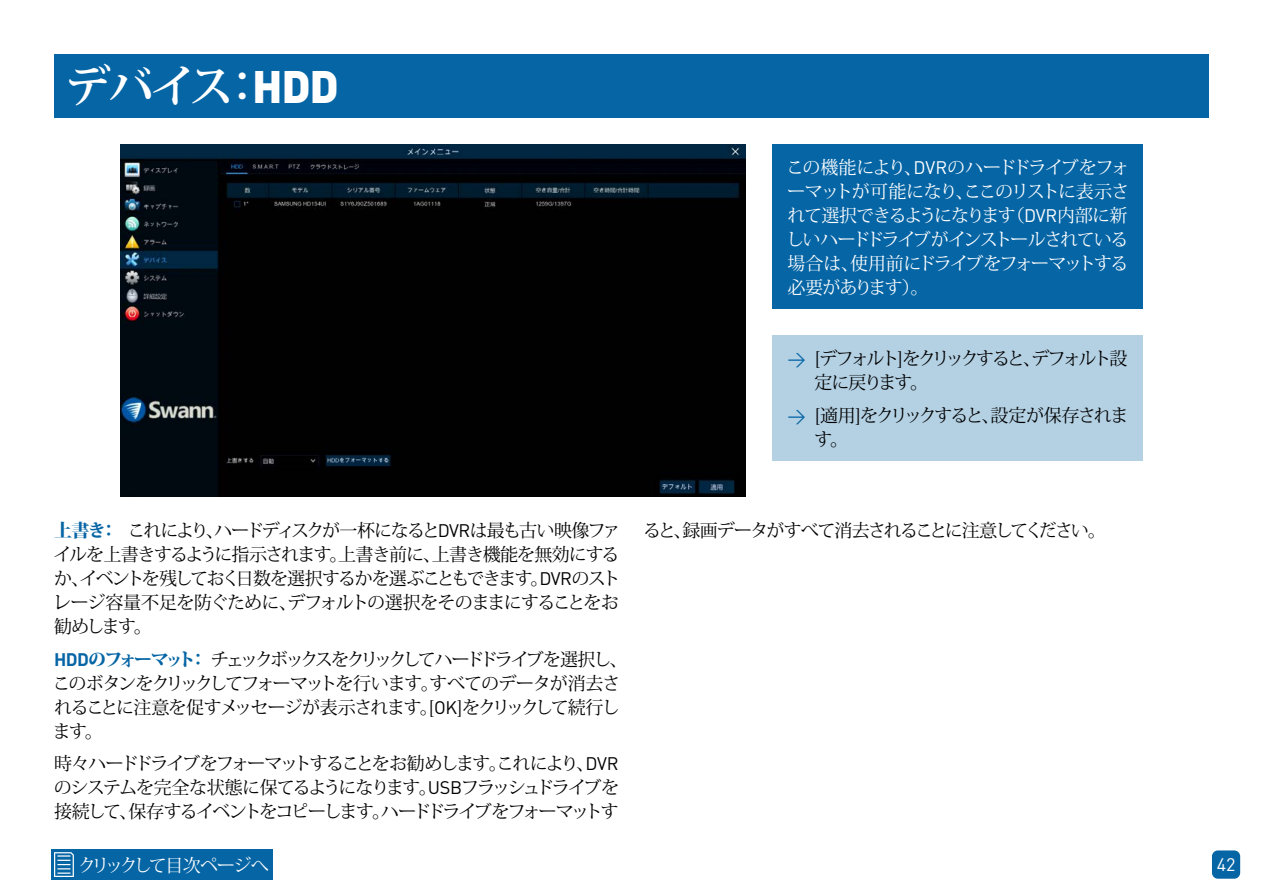
<style>
.page{position:relative;width:1263px;height:893px;background:#fff}
.page>*{position:absolute;margin:0;border:0;box-sizing:border-box;transform-origin:0 0}
.t1{font:700 45px "Koz Min Pr 6 N";color:#fff}
.t2{font:18px/24px "Koz Min Pr 6 N";letter-spacing:-.105em;color:#000;text-align:justify}
.t3{font:18px/24px "Koz Min Pr 6 N";letter-spacing:-.095em;color:#fff;text-align:justify}
.t4{font:18px/24px "Koz Min Pr 6 N";letter-spacing:-.13em;color:#000}
.t5{font:18px "DIN Pro";color:#fff}
.s1{font-family:"DIN Pro";font-weight:900}
.s2{font-family:"DIN Pro"}
.s3{font-family:"DIN Pro";color:#0565a5}
.s4{font-weight:800;color:#0565a5}
.s5{font-family:"DIN Pro";font-weight:700;color:#0565a5}
</style>
<div class="page">
<div style="left:51px;top:849px;width:222px;height:31px;background:#0565a5"></div>
<div style="left:1212px;top:850px;width:28px;height:29px;background:#0565a5;border-radius:6px"></div>
<svg style="left:54px;top:852px;width:20px;height:25px"></svg>
<div style="left:54px;top:54px;width:1155px;height:64px;background:#0565a5"></div>
<img style="left:120px;top:145px;width:625px;height:351px">
<div style="left:772px;top:145px;width:371px;height:164px;background:#0565a5"></div>
<div style="left:772px;top:336px;width:371px;height:125px;background:#b4d1e4"></div>
<h1 class="t1" style="left:65px;top:62px;width:275px">デバイス：<span class="s1">HDD</span></h1>
<p class="t3" style="left:786px;top:156px;width:345px">この機能により、<span class="s2">DVR</span>のハードドライブをフォーマットが可能になり、ここのリストに表示されて選択できるようになります（<span class="s2">DVR</span>内部に新しいハードドライブがインストールされている場合は、使用前にドライブをフォーマットする必要があります）。</p>
<p class="t4" style="left:815px;top:347px;width:314px;text-indent:-27px"><span class="s3">→</span> [デフォルト]をクリックすると、デフォルト設定に戻ります。</p>
<p class="t2" style="left:814px;top:403px;width:316px;text-indent:-27px"><span class="s3">→</span> [適用]をクリックすると、設定が保存されます。</p>
<p class="t2" style="left:53px;top:519px;width:569px"><span class="s4">上書き：</span>これにより、ハードディスクが一杯になると<span class="s2">DVR</span>は最も古い映像ファイルを上書きするように指示されます。上書き前に、上書き機能を無効にするか、イベントを残しておく日数を選択するかを選ぶこともできます。<span class="s2">DVR</span>のストレージ容量不足を防ぐために、デフォルトの選択をそのままにすることをお勧めします。</p>
<p class="t2" style="left:53px;top:647px;width:576px;text-align:left"><span class="s5">HDD</span><span class="s4">のフォーマット：</span>チェックボックスをクリックしてハードドライブを選択し、このボタンをクリックしてフォーマットを行います。すべてのデータが消去されることに注意を促すメッセージが表示されます。[<span class="s2">OK</span>]をクリックして続行します。</p>
<p class="t2" style="left:54px;top:752px;width:567px">時々ハードドライブをフォーマットすることをお勧めします。これにより、<span class="s2">DVR</span>のシステムを完全な状態に保てるようになります。<span class="s2">USB</span>フラッシュドライブを接続して、保存するイベントをコピーします。ハードドライブをフォーマットす</p>
<p class="t2" style="left:643px;top:519px;width:464px">ると、録画データがすべて消去されることに注意してください。</p>
<p class="t3" style="left:78px;top:853px;width:193px">クリックして目次ページへ</p>
<p class="t5" style="left:1217px;top:850px;width:20px">42</p>
</div>
